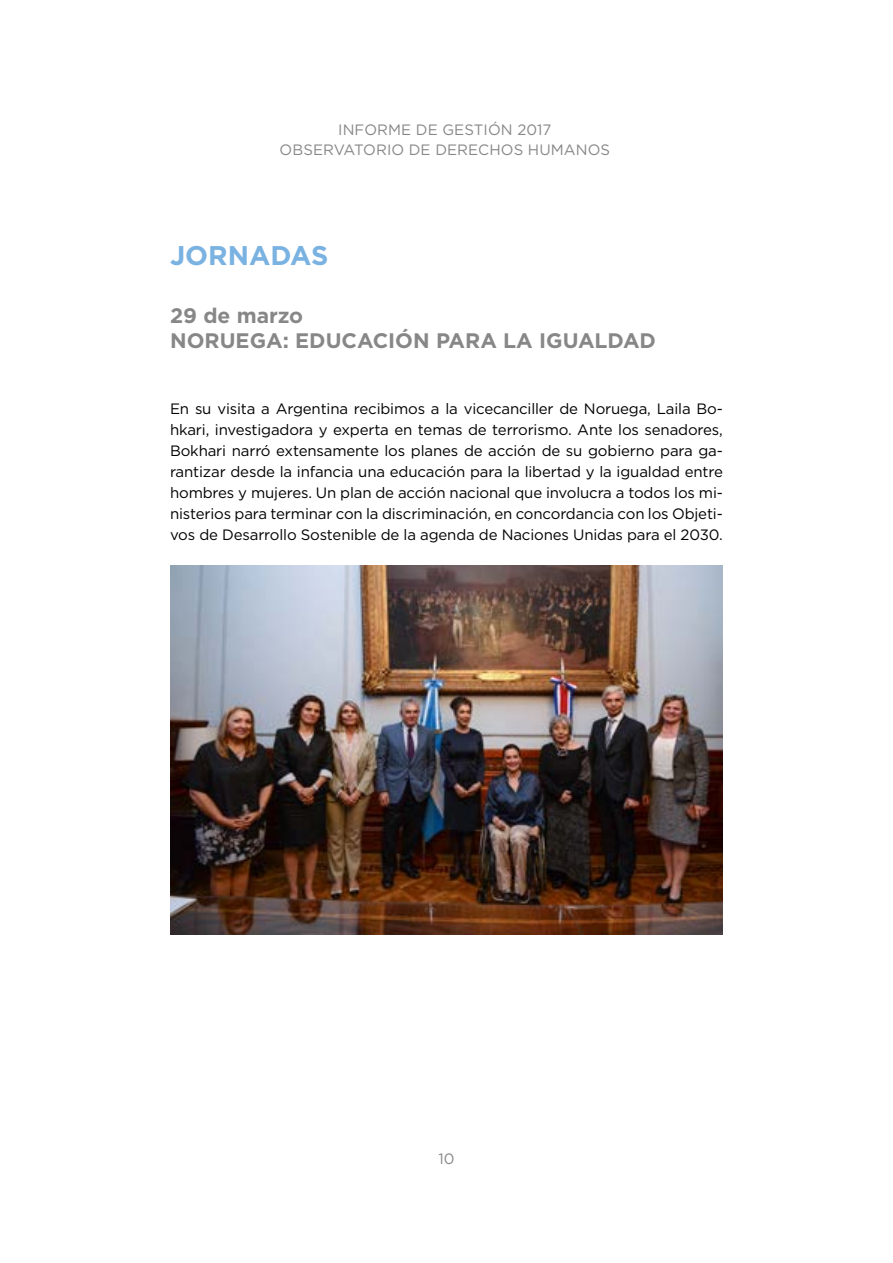
<style>
.page{position:relative;width:893px;height:1263px;background:#fff}
.page>*{position:absolute;margin:0;border:0;box-sizing:border-box;transform-origin:0 0}
.t1{font:700 27px "Gotham";color:#7ab2e1}
.t2{font:700 21px/25.2px "Gotham";color:#878787}
.t3{font:15px/21px "Gotham";letter-spacing:-.01em;color:#000;text-align:justify}
.t4{font:15px/19.5px "Gotham";letter-spacing:.005em;color:#878787;text-align:center}
</style>
<div class="page">
<img style="left:170px;top:566px;width:553px;height:368px">
<p class="t4" style="left:280px;top:120px;width:332px">INFORME DE GESTIÓN 2017<br>OBSERVATORIO DE DERECHOS HUMANOS</p>
<h1 class="t1" style="left:170px;top:238px;width:160px">JORNADAS</h1>
<h2 class="t2" style="left:170px;top:302px;width:487px">29 de marzo<br>NORUEGA: EDUCACIÓN PARA LA IGUALDAD</h2>
<p class="t3" style="left:170px;top:398px;width:554px">En su visita a Argentina recibimos a la vicecanciller de Noruega, Laila Bo&shy;hkari, investigadora y experta en temas de terrorismo. Ante los senadores, Bokhari narró extensamente los planes de acción de su gobierno para ga&shy;rantizar desde la infancia una educación para la libertad y la igualdad entre hombres y mujeres. Un plan de acción nacional que involucra a todos los mi&shy;nisterios para terminar con la discriminación, en concordancia con los Objeti&shy;vos de Desarrollo Sostenible de la agenda de Naciones Unidas para el 2030.</p>
<p class="t4" style="left:438px;top:1149px;width:18px">10</p>
</div>
